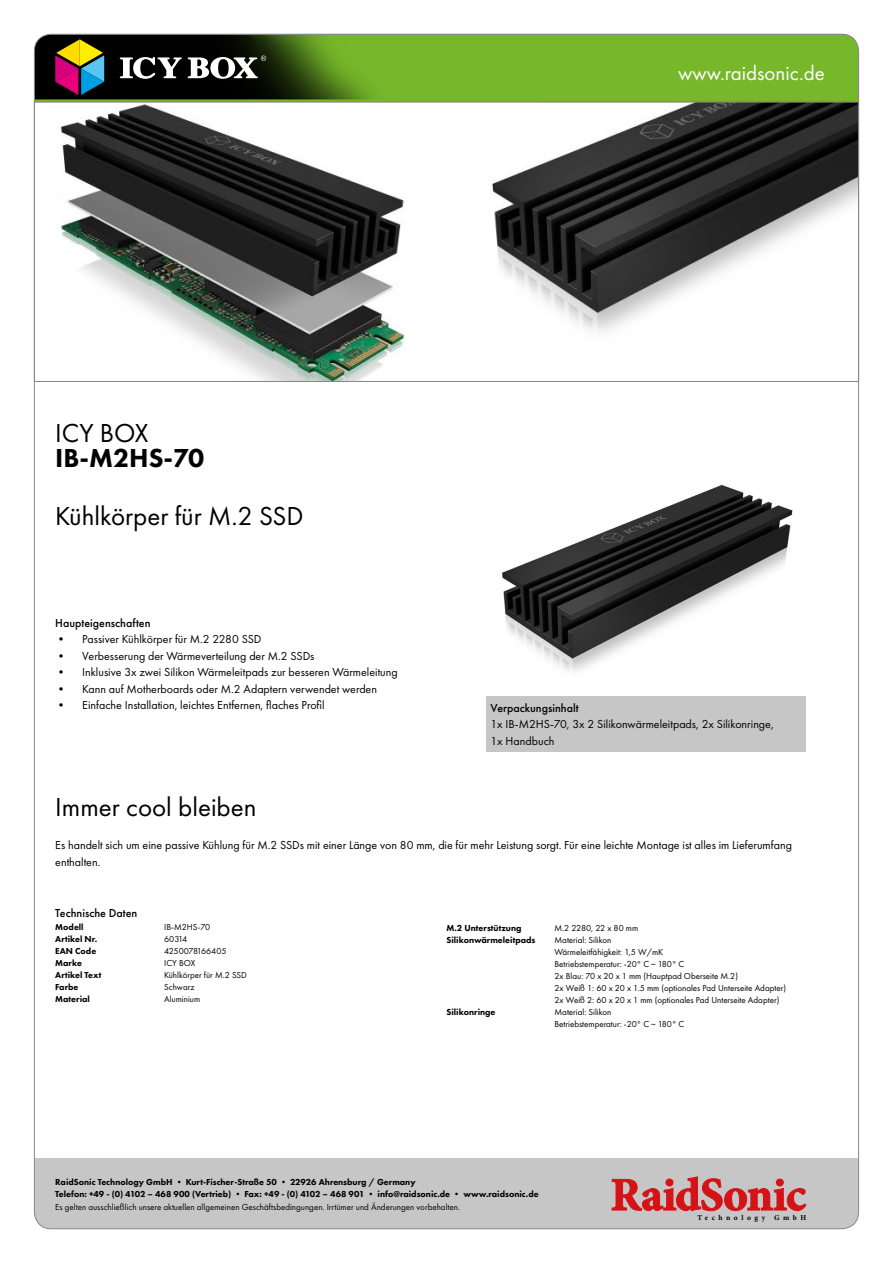
<style>
.page{position:relative;width:893px;height:1263px;background:#fff}
.page>*{position:absolute;margin:0;border:0;box-sizing:border-box;transform-origin:0 0}
.t1{font:27px "Futura PT";color:#000}
.t2{font:800 27px "Futura PT";color:#000}
.t3{font:21px "Futura PT";color:#fff}
.t4{font:12px/16.5px "Futura PT";color:#000}
.t5{font:500 12px "Futura PT";color:#000}
.t6{font:9px/12px "Futura PT";color:#000}
.t7{font:800 9px/12px "Futura PT";color:#000}
.t8{font:700 7.5px "Minion Pro";letter-spacing:.47em;color:#000}
</style>
<div class="page">
<svg style="left:36px;top:102px;width:821px;height:280px"></svg>
<img style="left:501px;top:484px;width:292px;height:188px">
<div style="left:34px;top:1159px;width:825px;height:70px;background:#c6c6c6"></div>
<svg style="left:612px;top:1176px;width:194px;height:35px"></svg>
<svg style="left:34px;top:34px;width:825px;height:68px;background:#5c8d24"></svg>
<svg style="left:120px;top:56px;width:146px;height:23px"></svg>
<svg style="left:55px;top:39px;width:49px;height:56px;background:#755b4e"></svg>
<div style="left:486px;top:696px;width:320px;height:55px;background:#c6c6c6"></div>
<h2 class="t3" style="left:678px;top:60px;width:148px">www.raidsonic.de</h2>
<h1 class="t1" style="left:55px;top:417px;width:95px">ICY BOX</h1>
<h1 class="t2" style="left:55px;top:441px;width:151px">IB-M2HS-70</h1>
<h1 class="t1" style="left:55px;top:499px;width:250px">Kühlkörper für M.2 SSD</h1>
<h3 class="t5" style="left:55px;top:616px;width:97px">Haupteigenschaften</h3>
<h3 class="t4" style="left:55px;top:631px;width:208px">• Passiver Kühlkörper für M.2 2280 SSD</h3>
<h3 class="t4" style="left:55px;top:647px;width:261px">• Verbesserung der Wärmeverteilung der M.2 SSDs</h3>
<h3 class="t4" style="left:55px;top:664px;width:344px">• Inklusive 3x zwei Silikon Wärmeleitpads zur besseren Wärmeleitung</h3>
<h3 class="t4" style="left:55px;top:680px;width:323px">• Kann auf Motherboards oder M.2 Adaptern verwendet werden</h3>
<h3 class="t4" style="left:55px;top:697px;width:271px">• Einfache Installation, leichtes Entfernen, flaches Profil</h3>
<h3 class="t5" style="left:490px;top:700px;width:90px">Verpackungsinhalt</h3>
<h3 class="t4" style="left:490px;top:716px;width:285px">1x IB-M2HS-70, 3x 2 Silikonwärmeleitpads, 2x Silikonringe,<br>1x Handbuch</h3>
<h1 class="t1" style="left:55px;top:791px;width:203px">Immer cool bleiben</h1>
<h3 class="t4" style="left:55px;top:837px;width:738px">Es handelt sich um eine passive Kühlung für M.2 SSDs mit einer Länge von 80 mm, die für mehr Leistung sorgt. Für eine leichte Montage ist alles im Lieferumfang enthalten.</h3>
<h3 class="t5" style="left:55px;top:906px;width:84px">Technische Daten</h3>
<p class="t7" style="left:55px;top:921px;width:48px">Modell<br>Artikel Nr.<br>EAN Code<br>Marke<br>Artikel Text<br>Farbe<br>Material</p>
<p class="t6" style="left:164px;top:921px;width:84px">IB-M2HS-70<br>60314<br>4250078166405<br>ICY BOX<br>Kühlkörper für M.2 SSD<br>Schwarz<br>Aluminium</p>
<p class="t7" style="left:446px;top:921px;width:90px">M.2 Unterstützung<br>Silikonwärmeleitpads</p>
<p class="t7" style="left:446px;top:1005px;width:51px">Silikonringe</p>
<p class="t6" style="left:554px;top:922px;width:233px">M.2 2280, 22 x 80 mm<br>Material: Silikon<br>Wärmeleitfähigkeit: 1,5 W/mK<br>Betriebstemperatur: -20° C ~ 180° C<br>2x Blau: 70 x 20 x 1 mm (Hauptpad Oberseite M.2)<br>2x Weiß 1: 60 x 20 x 1.5 mm (optionales Pad Unterseite Adapter)<br>2x Weiß 2: 60 x 20 x 1 mm (optionales Pad Unterseite Adapter)<br>Material: Silikon<br>Betriebstemperatur: -20° C ~ 180° C</p>
<p class="t7" style="left:55px;top:1175px;width:485px">RaidSonic Technology GmbH • Kurt-Fischer-Straße 50 • 22926 Ahrensburg / Germany<br>Telefon: +49 - (0) 4102 – 468 900 (Vertrieb) • Fax: +49 - (0) 4102 – 468 901 • info@raidsonic.de • www.raidsonic.de</p>
<p class="t6" style="left:55px;top:1201px;width:406px">Es gelten ausschließlich unsere aktuellen allgemeinen Geschäftsbedingungen. Irrtümer und Änderungen vorbehalten.</p>
<p class="t8" style="left:697px;top:1212px;width:110px">Technology GmbH</p>
</div>
